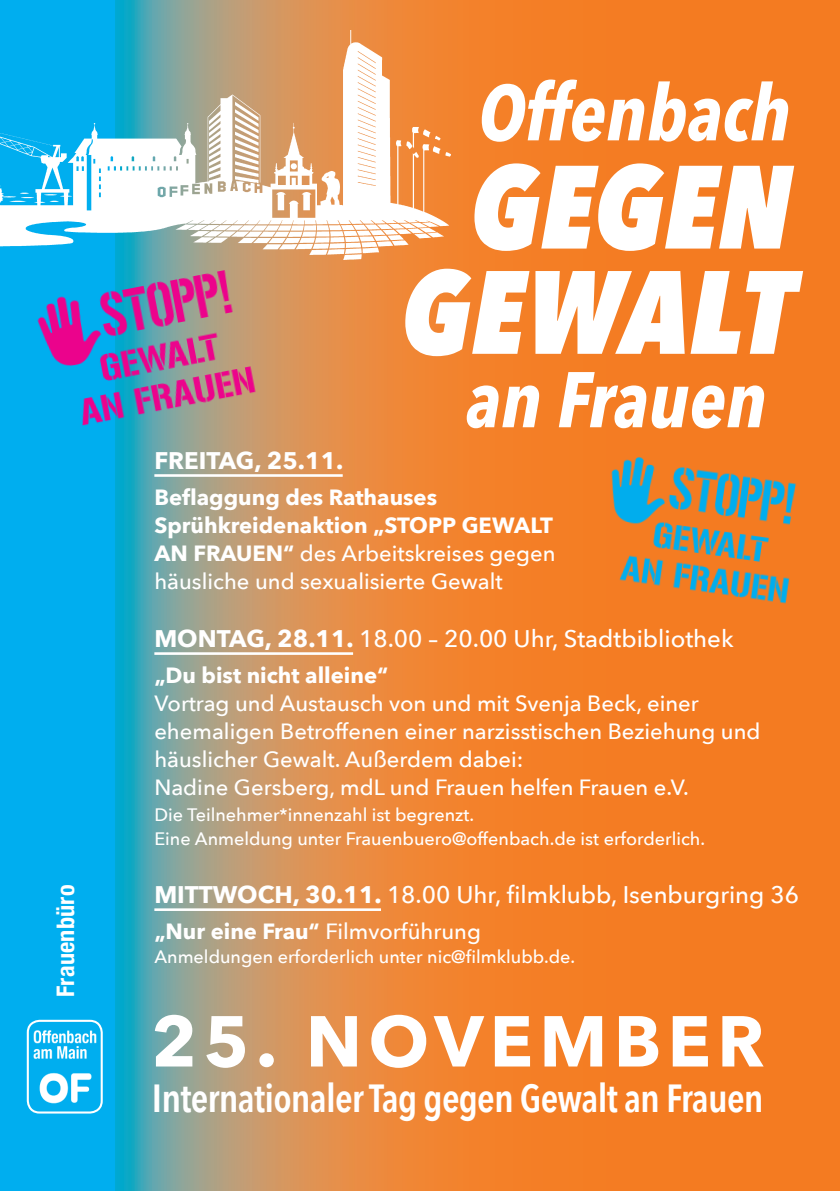
<style>
.page{position:relative;width:840px;height:1191px;background:#fff}
.page>*{position:absolute;margin:0;border:0;box-sizing:border-box;transform-origin:0 0}
.t1{font:italic 800 117px/105.2px "Avenir Next Condensed";color:#fff;text-align:center}
.t2{font:italic 700 78px "Avenir Next Condensed";color:#fff}
.t3{font:700 71.2px "Avenir Next";letter-spacing:.09em;color:#fff}
.t4{font:600 39.2px "Avenir Next Condensed";letter-spacing:-.02em;color:#fff}
.t5{font:700 condensed 24.2px "Helvetica Neue";letter-spacing:.01em;color:#fff}
.t6{font:500 24px "Avenir Next";color:#fff}
.t7{font:700 24px "Avenir Next";color:#fff}
.t8{font:500 22px/28px "Avenir Next";color:#fff}
.t9{font:700 22px/28px "Avenir Next";color:#fff}
.t10{font:500 18px/24px "Avenir Next";color:#fff}
.s1{font-weight:500}
.s2{font-weight:700}
</style>
<div class="page">
<div style="left:582px;top:0;width:257px;height:1191px;background:#f47b21"></div>
<img style="left:114px;top:211px;width:468px;height:980px">
<img style="left:114px;top:0;width:468px;height:211px">
<div style="left:0;top:0;width:114px;height:1191px;background:#00aeef"></div>
<img style="left:28px;top:1022px;width:74px;height:90px">
<div style="left:27px;top:1019px;width:76px;height:94px;border:2px solid #fff;border-radius:12px"></div>
<img style="left:0;top:30px;width:450px;height:230px">
<hr style="left:154px;top:474px;width:188px;height:3px;background:#fff">
<hr style="left:154px;top:652px;width:199px;height:3px;background:#fff">
<hr style="left:154px;top:908px;width:227px;height:3px;background:#fff">
<img style="left:32px;top:259px;width:226px;height:177px">
<img style="left:594px;top:449px;width:210px;height:160px">
<p class="t5" style="left:45px;top:996px;width:113px;rotate:-90deg">Frauenbüro</p>
<h2 class="t2" style="left:478px;top:65px;width:314px">Offenbach</h2>
<h1 class="t1" style="left:401px;top:153px;width:394px">GEGEN<br>GEWALT</h1>
<h2 class="t2" style="left:465px;top:352px;width:302px">an Frauen</h2>
<p class="t7" style="left:154px;top:439px;width:190px">FREITAG, 25.11.</p>
<p class="t9" style="left:154px;top:482px;width:402px">Beflaggung des Rathauses Sprühkreidenaktion „STOPP GEWALT AN FRAUEN“ <span class="s1">des Arbeitskreises gegen häusliche und sexualisierte Gewalt</span></p>
<p class="t6" style="left:154px;top:618px;width:580px"><span class="s2">MONTAG, 28.11.</span> 18.00 – 20.00 Uhr, Stadtbibliothek</p>
<p class="t9" style="left:154px;top:660px;width:235px">„Du bist nicht alleine“</p>
<p class="t8" style="left:154px;top:688px;width:607px">Vortrag und Austausch von und mit Svenja Beck, einer ehemaligen Betroffenen einer narzisstischen Beziehung und häuslicher Gewalt. Außerdem dabei:<br>Nadine Gersberg, mdL und Frauen helfen Frauen e.V.</p>
<p class="t10" style="left:154px;top:801px;width:552px">Die Teilnehmer*innenzahl ist begrenzt.<br>Eine Anmeldung unter Frauenbuero@offenbach.de ist erforderlich.</p>
<p class="t6" style="left:154px;top:874px;width:645px"><span class="s2">MITTWOCH, 30.11.</span> 18.00 Uhr, filmklubb, Isenburgring 36</p>
<p class="t8" style="left:154px;top:916px;width:328px"><span class="s2">„Nur eine Frau“</span> Filmvorführung</p>
<p class="t10" style="left:154px;top:943px;width:422px">Anmeldungen erforderlich unter nic@filmklubb.de.</p>
<h3 class="t3" style="left:151px;top:980px;width:614px">25. NOVEMBER</h3>
<h3 class="t4" style="left:152px;top:1064px;width:613px">Internationaler Tag gegen Gewalt an Frauen</h3>
</div>
